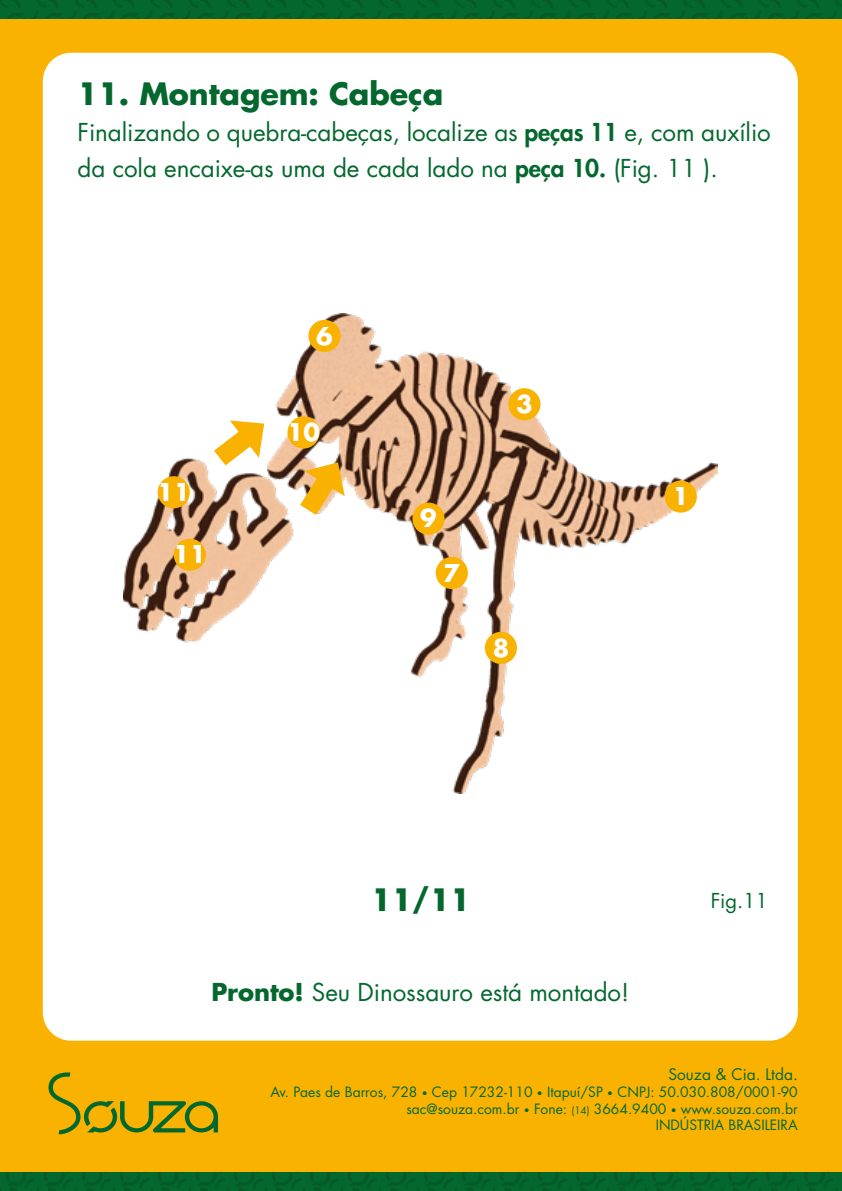
<style>
.page{position:relative;width:842px;height:1191px;background:#fab200}
.page>*{position:absolute;margin:0;border:0;box-sizing:border-box;transform-origin:0 0}
.t1{font:700 30px "Futura Std";letter-spacing:-.005em;color:#04682e}
.t2{font:24px/36px "Futura Std";letter-spacing:-.005em;color:#04682e}
.t3{font:700 23.8px "Futura Std";color:#fff}
.t4{font:20px "Futura Std";color:#04682e}
.t5{font:15.6px "Futura Std";color:#04682e}
.t6{font:13.8px/16.6px "Futura Std";color:#04682e;text-align:right}
.s1{font-weight:800}
.s2{font-weight:700}
.s3{font-size:10px}
</style>
<div class="page">
<div style="left:0;top:1172px;width:842px;height:19px;background:#04682e"></div>
<div style="left:0;top:0;width:842px;height:18px;background:#04682e"></div>
<div style="left:43px;top:53px;width:755px;height:987px;background:#fff;border-radius:28px"></div>
<svg style="left:48px;top:1072px;width:170px;height:62px"></svg>
<img style="left:124px;top:314px;width:593px;height:479px">
<div style="left:665px;top:480px;width:32px;height:32px;background:#fab200;border-radius:50%"></div>
<div style="left:508px;top:388px;width:32px;height:32px;background:#fab200;border-radius:50%"></div>
<div style="left:287px;top:416px;width:33px;height:32px;background:#fab200;border-radius:50%"></div>
<div style="left:174px;top:538px;width:32px;height:33px;background:#fab200;border-radius:50%"></div>
<div style="left:158px;top:476px;width:32px;height:32px;background:#fab200;border-radius:50%"></div>
<div style="left:308px;top:320px;width:33px;height:32px;background:#fab200;border-radius:50%"></div>
<div style="left:436px;top:557px;width:32px;height:32px;background:#fab200;border-radius:50%"></div>
<div style="left:412px;top:502px;width:33px;height:33px;background:#fab200;border-radius:50%"></div>
<div style="left:485px;top:632px;width:32px;height:32px;background:#fab200;border-radius:50%"></div>
<svg style="left:300px;top:462px;width:45px;height:53px"></svg>
<h1 class="t1" style="left:78px;top:74px;width:367px">11. Montagem: Cabeça</h1>
<h2 class="t2" style="left:78px;top:115px;width:695px">Finalizando o quebra-cabeças, localize as <span class="s1">peças 11</span> e, com auxílio da cola encaixe-as uma de cada lado na <span class="s1">peça 10.</span> (Fig. 11 ).</h2>
<h3 class="t3" style="left:157px;top:476px;width:35px">11</h3>
<h3 class="t3" style="left:173px;top:538px;width:35px">11</h3>
<h3 class="t3" style="left:316px;top:320px;width:18px">6</h3>
<h3 class="t3" style="left:287px;top:416px;width:35px">10</h3>
<h3 class="t3" style="left:516px;top:388px;width:18px">3</h3>
<h3 class="t3" style="left:420px;top:502px;width:18px">9</h3>
<h3 class="t3" style="left:444px;top:557px;width:18px">7</h3>
<h3 class="t3" style="left:493px;top:632px;width:18px">8</h3>
<h3 class="t3" style="left:672px;top:480px;width:18px">1</h3>
<h1 class="t1" style="left:371px;top:880px;width:101px">11/11</h1>
<h2 class="t2" style="left:211px;top:974px;width:419px"><span class="s2">Pronto!</span> Seu Dinossauro está montado!</h2>
<h3 class="t4" style="left:711px;top:888px;width:59px">Fig.11</h3>
<p class="t5" style="left:668px;top:1064px;width:131px">Souza &amp; Cia. Ltda.</p>
<p class="t6" style="left:270px;top:1083px;width:529px">Av. Paes de Barros, 728 <span class="s3">•</span> Cep 17232-110 <span class="s3">•</span> Itapuí/SP <span class="s3">•</span> CNPJ: 50.030.808/0001-90 sac@souza.com.br <span class="s3">•</span> Fone: <span class="s3">(14)</span> 3664.9400 <span class="s3">•</span> www.souza.com.br<br>INDÚSTRIA BRASILEIRA</p>
</div>
